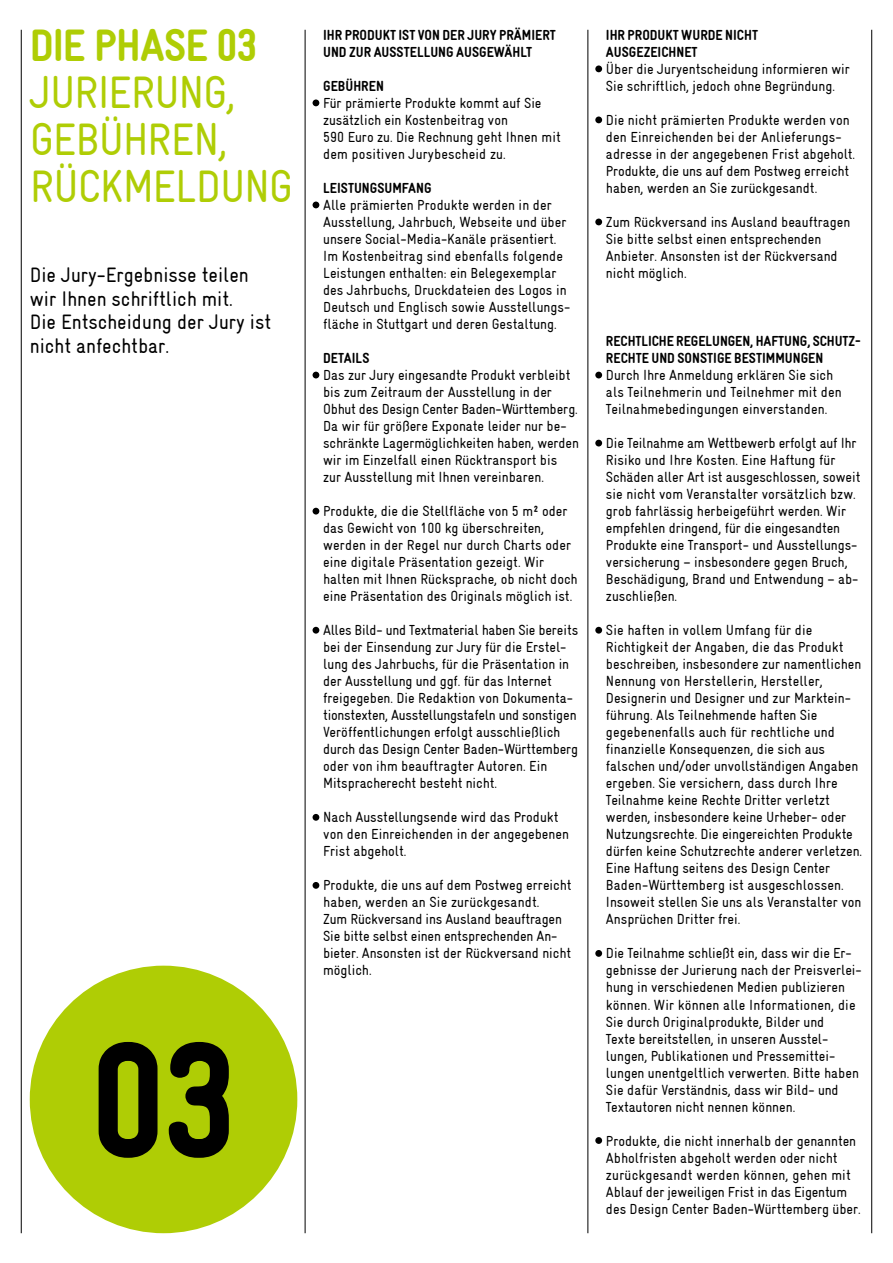
<style>
.page{position:relative;width:893px;height:1263px;background:#fff}
.page>*{position:absolute;margin:0;border:0;box-sizing:border-box;transform-origin:0 0}
.t1{font:165px "Gravur Condensed Black CE";color:#000}
.t2{font:45.75px/46.8px "Gravur Condensed Reg CE";letter-spacing:-.03em;color:#afcd05}
.t3{font:45.75px "Gravur Condensed Black CE";letter-spacing:-.015em;color:#afcd05}
.t4{font:21px/23.4px "Gravur Condensed Reg CE";color:#000}
.t5{font:14.7px/17px "Gravur Condensed Reg CE";color:#000}
.t6{font:14.7px/17px "Gravur Condensed Black CE";color:#000}
</style>
<div class="page">
<hr style="left:305px;top:30px;width:1px;height:1203px;background:#000">
<hr style="left:21px;top:30px;width:1px;height:1203px;background:#000">
<hr style="left:588px;top:30px;width:1px;height:1203px;background:#000">
<hr style="left:871px;top:30px;width:1px;height:1203px;background:#000">
<div style="left:313px;top:99px;width:6px;height:7px;background:#000;border-radius:50%"></div>
<svg style="left:313px;top:202px;width:6px;height:6px"></svg>
<svg style="left:313px;top:372px;width:6px;height:6px"></svg>
<svg style="left:313px;top:508px;width:6px;height:6px"></svg>
<div style="left:313px;top:627px;width:6px;height:7px;background:#000;border-radius:50%"></div>
<div style="left:313px;top:814px;width:6px;height:7px;background:#000;border-radius:50%"></div>
<div style="left:313px;top:882px;width:6px;height:7px;background:#000;border-radius:50%"></div>
<div style="left:595px;top:65px;width:7px;height:7px;background:#000;border-radius:50%"></div>
<div style="left:595px;top:116px;width:7px;height:7px;background:#000;border-radius:50%"></div>
<div style="left:595px;top:219px;width:7px;height:6px;background:#000;border-radius:50%"></div>
<div style="left:595px;top:372px;width:7px;height:6px;background:#000;border-radius:50%"></div>
<div style="left:595px;top:440px;width:7px;height:6px;background:#000;border-radius:50%"></div>
<div style="left:595px;top:627px;width:7px;height:7px;background:#000;border-radius:50%"></div>
<div style="left:595px;top:950px;width:7px;height:7px;background:#000;border-radius:50%"></div>
<div style="left:595px;top:1137px;width:7px;height:7px;background:#000;border-radius:50%"></div>
<div style="left:30px;top:966px;width:267px;height:267px;background:#afcd05;border-radius:50%"></div>
<h2 class="t3" style="left:30px;top:20px;width:229px">DIE PHASE 03</h2>
<h2 class="t2" style="left:30px;top:69px;width:265px">JURIERUNG,<br>GEBÜHREN,<br>RÜCKMELDUNG</h2>
<h3 class="t4" style="left:30px;top:264px;width:243px">Die Jury-Ergebnisse teilen wir Ihnen schriftlich mit.<br>Die Entscheidung der Jury ist nicht anfechtbar.</h3>
<h1 class="t1" style="left:91px;top:1008px;width:146px">03</h1>
<p class="t6" style="left:323px;top:27px;width:234px">IHR PRODUKT IST VON DER JURY PRÄMIERT<br>UND ZUR AUSSTELLUNG AUSGEWÄHLT</p>
<p class="t6" style="left:323px;top:78px;width:62px">GEBÜHREN</p>
<p class="t5" style="left:323px;top:95px;width:239px">Für prämierte Produkte kommt auf Sie zusätzlich ein Kostenbeitrag von<br>590 Euro zu. Die Rechnung geht Ihnen mit dem positiven Jurybescheid zu.</p>
<p class="t6" style="left:323px;top:180px;width:110px">LEISTUNGSUMFANG</p>
<p class="t5" style="left:323px;top:197px;width:249px">Alle prämierten Produkte werden in der Ausstellung, Jahrbuch, Webseite und über unsere Social-Media-Kanäle präsentiert.<br>Im Kostenbeitrag sind ebenfalls folgende Leistungen enthalten: ein Belegexemplar des Jahrbuchs, Druckdateien des Logos in Deutsch und Englisch sowie Ausstellungs&shy;fläche in Stuttgart und deren Gestaltung.</p>
<p class="t6" style="left:323px;top:350px;width:48px">DETAILS</p>
<p class="t5" style="left:323px;top:367px;width:257px">Das zur Jury eingesandte Produkt verbleibt bis zum Zeitraum der Ausstellung in der Obhut des Design Center Baden-Württemberg.<br>Da wir für größere Exponate leider nur be&shy;schränkte Lagermöglichkeiten haben, werden wir im Einzelfall einen Rücktransport bis<br>zur Ausstellung mit Ihnen vereinbaren.</p>
<p class="t5" style="left:323px;top:503px;width:256px">Produkte, die die Stellfläche von 5 m² oder das Gewicht von 100 kg überschreiten, werden in der Regel nur durch Charts oder eine digitale Präsentation gezeigt. Wir halten mit Ihnen Rücksprache, ob nicht doch eine Präsentation des Originals möglich ist.</p>
<p class="t5" style="left:323px;top:622px;width:257px">Alles Bild- und Textmaterial haben Sie bereits bei der Einsendung zur Jury für die Erstel&shy;lung des Jahrbuchs, für die Präsentation in der Ausstellung und ggf. für das Internet freigegeben. Die Redaktion von Dokumenta&shy;tionstexten, Ausstellungstafeln und sonstigen Veröffentlichungen erfolgt ausschließlich durch das Design Center Baden-Württemberg oder von ihm beauftragter Autoren. Ein Mitspracherecht besteht nicht.</p>
<p class="t5" style="left:323px;top:809px;width:247px">Nach Ausstellungsende wird das Produkt von den Einreichenden in der angegebenen<br>Frist abgeholt.</p>
<p class="t5" style="left:323px;top:877px;width:250px">Produkte, die uns auf dem Postweg erreicht haben, werden an Sie zurückgesandt.<br>Zum Rückversand ins Ausland beauftragen Sie bitte selbst einen entsprechenden An&shy;bieter. Ansonsten ist der Rückversand nicht möglich.</p>
<p class="t6" style="left:606px;top:27px;width:154px">IHR PRODUKT WURDE NICHT<br>AUSGEZEICHNET</p>
<p class="t5" style="left:606px;top:61px;width:245px">Über die Juryentscheidung informieren wir<br>Sie schriftlich, jedoch ohne Begründung.</p>
<p class="t5" style="left:606px;top:112px;width:251px">Die nicht prämierten Produkte werden von den Einreichenden bei der Anlieferungs&shy;adresse in der angegebenen Frist abgeholt.<br>Produkte, die uns auf dem Postweg erreicht haben, werden an Sie zurückgesandt.</p>
<p class="t5" style="left:606px;top:214px;width:246px">Zum Rückversand ins Ausland beauftragen Sie bitte selbst einen entsprechenden Anbieter. Ansonsten ist der Rückversand nicht möglich.</p>
<p class="t6" style="left:606px;top:333px;width:255px">RECHTLICHE REGELUNGEN, HAFTUNG, SCHUTZ-<br>RECHTE UND SONSTIGE BESTIMMUNGEN</p>
<p class="t5" style="left:606px;top:367px;width:237px">Durch Ihre Anmeldung erklären Sie sich als Teilnehmerin und Teilnehmer mit den<br>Teilnahmebedingungen einverstanden.</p>
<p class="t5" style="left:606px;top:435px;width:256px">Die Teilnahme am Wettbewerb erfolgt auf Ihr Risiko und Ihre Kosten. Eine Haftung für Schäden aller Art ist ausgeschlossen, soweit sie nicht vom Veranstalter vorsätzlich bzw. grob fahrlässig herbeigeführt werden. Wir empfehlen dringend, für die eingesandten Produkte eine Transport- und Ausstellungs&shy;versicherung – insbesondere gegen Bruch, Beschädigung, Brand und Entwendung – ab&shy;zuschließen.</p>
<p class="t5" style="left:606px;top:622px;width:258px">Sie haften in vollem Umfang für die Richtigkeit der Angaben, die das Produkt beschreiben, insbesondere zur namentlichen Nennung von Herstellerin, Hersteller, Designerin und Designer und zur Marktein&shy;führung. Als Teilnehmende haften Sie gegebenenfalls auch für rechtliche und finanzielle Konsequenzen, die sich aus falschen und/oder unvollständigen Angaben ergeben. Sie versichern, dass durch Ihre Teilnahme keine Rechte Dritter verletzt werden, insbesondere keine Urheber- oder Nutzungsrechte. Die eingereichten Produkte dürfen keine Schutzrechte anderer verletzen.<br>Eine Haftung seitens des Design Center Baden-Württemberg ist ausgeschlossen.<br>Insoweit stellen Sie uns als Veranstalter von Ansprüchen Dritter frei.</p>
<p class="t5" style="left:606px;top:945px;width:257px">Die Teilnahme schließt ein, dass wir die Er&shy;gebnisse der Jurierung nach der Preisverlei&shy;hung in verschiedenen Medien publizieren können. Wir können alle Informationen, die Sie durch Originalprodukte, Bilder und<br>Texte bereitstellen, in unseren Ausstel&shy;lungen, Publikationen und Pressemittei&shy;lungen unentgeltlich verwerten. Bitte haben Sie dafür Verständnis, dass wir Bild- und Textautoren nicht nennen können.</p>
<p class="t5" style="left:606px;top:1132px;width:256px">Produkte, die nicht innerhalb der genannten Abholfristen abgeholt werden oder nicht zurückgesandt werden können, gehen mit Ablauf der jeweiligen Frist in das Eigentum des Design Center Baden-Württemberg über.</p>
</div>
